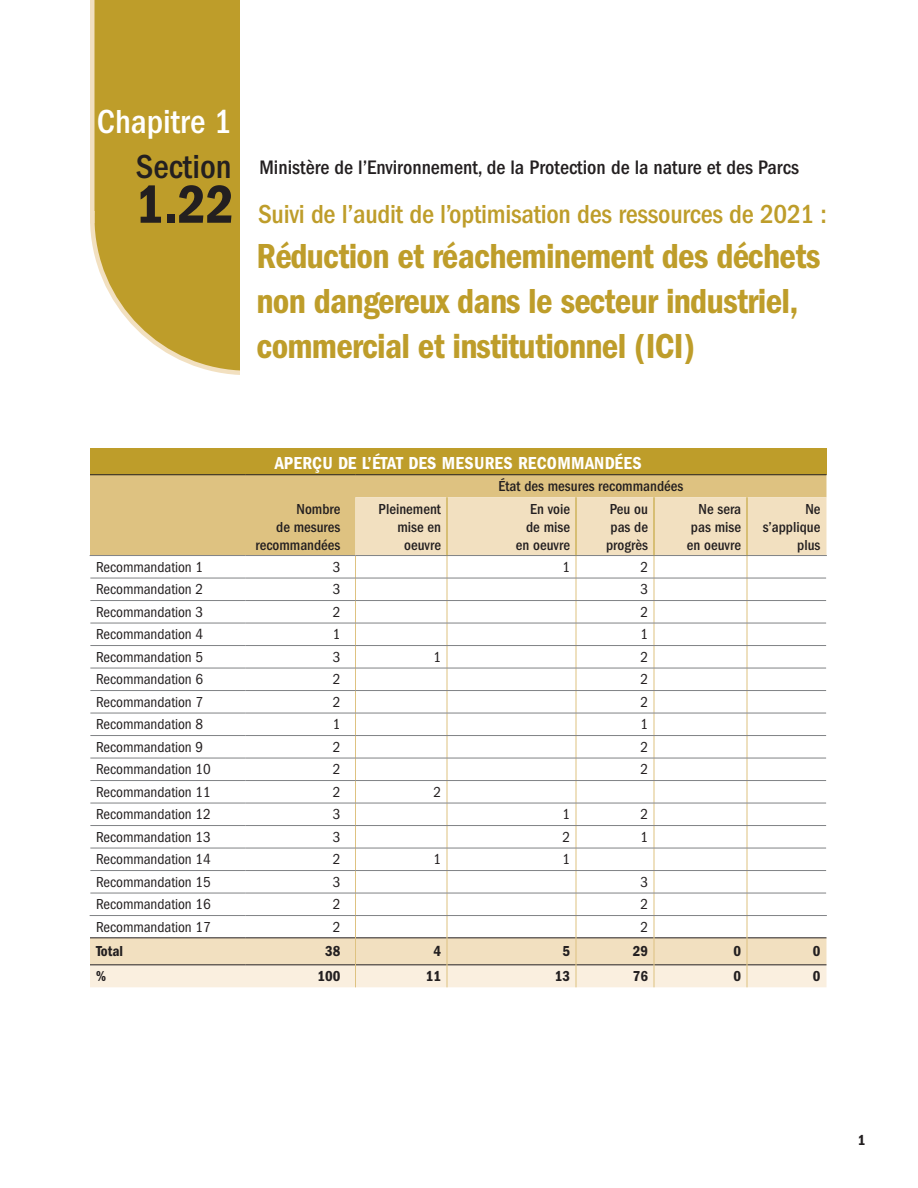
<style>
.page{position:relative;width:918px;height:1188px;background:#fff}
.page>*{position:absolute;margin:0;border:0;box-sizing:border-box;transform-origin:0 0}
.t1{font:condensed 55.5px "Franklin Gothic LT Pro";color:#231f20}
.Section_number{font:55.5px "Franklin Gothic LT Pro Cn Dm";color:#231f20}
.Head_1{font:36px/45px "Franklin Gothic LT Pro Cn Dm";letter-spacing:-.02em;color:#be9d2a}
.Chapter{font:500 condensed 34.5px "Franklin Gothic LT Pro";color:#fff}
.Section{font:500 condensed 34.5px "Franklin Gothic LT Pro";color:#231f20}
.Head_1a_for_Follow-U{font:500 condensed 27px "Franklin Gothic LT Pro";letter-spacing:-.01em;color:#be9d2a}
.t2{font:27px/34.8px "Franklin Gothic LT Pro Cn Dm";color:#be9d2a}
.Ministry_multiple_li{font:500 condensed 20.25px "Franklin Gothic LT Pro";color:#231f20}
.table_all_caps_head{font:18px "Franklin Gothic LT Pro Cn Dm";letter-spacing:.02em;color:#fff}
.Table_text{font:condensed 15px "Franklin Gothic LT Pro";letter-spacing:-.005em;color:#231f20}
.Table_head_2{font:500 condensed 15px/18px "Franklin Gothic LT Pro";color:#231f20;text-align:right}
.Table_text_-_right_a{font:condensed 15px "Franklin Gothic LT Pro";color:#231f20}
.Table_sub_head_black{font:15px "Franklin Gothic LT Pro Cn Dm";color:#231f20}
.Table_sub_head_left{font:15px "Franklin Gothic LT Pro Cn Dm";color:#231f20}
.s1{font-style:italic}
</style>
<div class="page">
<div style="left:90px;top:0;width:150px;height:212px;background:#be9d2a"></div>
<svg style="left:90px;top:129px;width:150px;height:246px"></svg>
<hr style="left:90px;top:0;width:4px;height:223px;background:#f2e0c0">
<div style="left:90px;top:448px;width:736px;height:27px;background:#be9d2a"></div>
<div style="left:90px;top:475px;width:736px;height:22px;background:#dec281"></div>
<hr style="left:245px;top:474px;width:111px;height:1px;background:#231f20">
<hr style="left:356px;top:474px;width:91px;height:1px;background:#231f20">
<hr style="left:447px;top:474px;width:129px;height:1px;background:#231f20">
<hr style="left:576px;top:474px;width:78px;height:1px;background:#231f20">
<hr style="left:654px;top:474px;width:93px;height:1px;background:#231f20">
<hr style="left:747px;top:474px;width:79px;height:1px;background:#231f20">
<hr style="left:90px;top:474px;width:155px;height:1px;background:#231f20">
<hr style="left:747px;top:555px;width:80px;height:1px;background:#808285">
<hr style="left:747px;top:915px;width:80px;height:1px;background:#808285">
<svg style="left:90px;top:497px;width:736px;height:490px"></svg>
<hr style="left:90px;top:937px;width:155px;height:1px;background:#231f20">
<hr style="left:447px;top:497px;width:1px;height:58px;background:#be9d2a">
<hr style="left:576px;top:497px;width:1px;height:58px;background:#be9d2a">
<hr style="left:654px;top:497px;width:1px;height:58px;background:#be9d2a">
<hr style="left:747px;top:497px;width:1px;height:58px;background:#be9d2a">
<p class="Chapter" style="left:97px;top:102px;width:136px">Chapitre 1</p>
<p class="Section" style="left:136px;top:147px;width:97px">Section</p>
<p class="Section_number" style="left:136px;top:173px;width:100px">1.22</p>
<h3 class="Chapter" style="left:105px;top:113px;width:128px">Chapter 1</h3>
<h3 class="Section" style="left:136px;top:158px;width:97px">Section</h3>
<h1 class="t1" style="left:136px;top:184px;width:99px">1.02</h1>
<p class="Ministry_multiple_li" style="left:260px;top:156px;width:541px">Ministère de l’Environnement, de la Protection de la nature et des Parcs</p>
<p class="Head_1a_for_Follow-U" style="left:258px;top:198px;width:571px">Suivi de l’audit de l’optimisation des ressources de 2021 :</p>
<h1 class="Head_1" style="left:256px;top:233px;width:565px">Réduction et réacheminement des déchets non dangereux dans le secteur industriel, commercial et institutionnel (ICI)</h1>
<h3 class="t2" style="left:256px;top:242px;width:516px">Follow-Up on Value-for-Money Audit, <span class="s1">2020 Annual<br>Report</span></h3>
<p class="table_all_caps_head" style="left:275px;top:452px;width:368px">APERÇU DE L’ÉTAT DES MESURES RECOMMANDÉES</p>
<p class="Table_head_2" style="left:255px;top:500px;width:87px">Nombre<br>de mesures recommandées</p>
<p class="Table_head_2" style="left:499px;top:477px;width:186px">État des mesures recommandées</p>
<p class="Table_head_2" style="left:379px;top:500px;width:64px">Pleinement mise en oeuvre</p>
<p class="Table_head_2" style="left:516px;top:500px;width:56px">En voie de mise en oeuvre</p>
<p class="Table_head_2" style="left:606px;top:500px;width:43px;text-align:justify">Peu ou pas de progrès</p>
<p class="Table_head_2" style="left:687px;top:500px;width:56px;text-align:justify;text-indent:12px">Ne sera pas mise en oeuvre</p>
<p class="Table_head_2" style="left:763px;top:500px;width:59px">Ne s’applique plus</p>
<p class="Table_text" style="left:96px;top:558px;width:109px">Recommandation 1</p>
<p class="Table_text_-_right_a" style="left:333px;top:558px;width:9px">3</p>
<p class="Table_text_-_right_a" style="left:562px;top:558px;width:9px">1</p>
<p class="Table_text_-_right_a" style="left:640px;top:558px;width:9px">2</p>
<p class="Table_text" style="left:96px;top:581px;width:109px">Recommandation 2</p>
<p class="Table_text_-_right_a" style="left:333px;top:581px;width:9px">3</p>
<p class="Table_text_-_right_a" style="left:640px;top:581px;width:9px">3</p>
<p class="Table_text" style="left:96px;top:603px;width:109px">Recommandation 3</p>
<p class="Table_text_-_right_a" style="left:333px;top:603px;width:9px">2</p>
<p class="Table_text_-_right_a" style="left:640px;top:603px;width:9px">2</p>
<p class="Table_text" style="left:96px;top:626px;width:109px">Recommandation 4</p>
<p class="Table_text_-_right_a" style="left:333px;top:626px;width:9px">1</p>
<p class="Table_text_-_right_a" style="left:640px;top:626px;width:9px">1</p>
<p class="Table_text" style="left:96px;top:648px;width:109px">Recommandation 5</p>
<p class="Table_text_-_right_a" style="left:333px;top:648px;width:9px">3</p>
<p class="Table_text_-_right_a" style="left:433px;top:648px;width:9px">1</p>
<p class="Table_text_-_right_a" style="left:640px;top:648px;width:9px">2</p>
<p class="Table_text" style="left:96px;top:671px;width:109px">Recommandation 6</p>
<p class="Table_text_-_right_a" style="left:333px;top:671px;width:9px">2</p>
<p class="Table_text_-_right_a" style="left:640px;top:671px;width:9px">2</p>
<p class="Table_text" style="left:96px;top:693px;width:109px">Recommandation 7</p>
<p class="Table_text_-_right_a" style="left:333px;top:693px;width:9px">2</p>
<p class="Table_text_-_right_a" style="left:640px;top:693px;width:9px">2</p>
<p class="Table_text" style="left:96px;top:716px;width:109px">Recommandation 8</p>
<p class="Table_text_-_right_a" style="left:333px;top:716px;width:9px">1</p>
<p class="Table_text_-_right_a" style="left:640px;top:716px;width:9px">1</p>
<p class="Table_text" style="left:96px;top:738px;width:109px">Recommandation 9</p>
<p class="Table_text_-_right_a" style="left:333px;top:738px;width:9px">2</p>
<p class="Table_text_-_right_a" style="left:640px;top:738px;width:9px">2</p>
<p class="Table_text" style="left:96px;top:761px;width:116px">Recommandation 10</p>
<p class="Table_text_-_right_a" style="left:333px;top:761px;width:9px">2</p>
<p class="Table_text_-_right_a" style="left:640px;top:761px;width:9px">2</p>
<p class="Table_text" style="left:96px;top:783px;width:116px">Recommandation 11</p>
<p class="Table_text_-_right_a" style="left:333px;top:783px;width:9px">2</p>
<p class="Table_text_-_right_a" style="left:433px;top:783px;width:9px">2</p>
<p class="Table_text" style="left:96px;top:806px;width:116px">Recommandation 12</p>
<p class="Table_text_-_right_a" style="left:333px;top:806px;width:9px">3</p>
<p class="Table_text_-_right_a" style="left:562px;top:806px;width:9px">1</p>
<p class="Table_text_-_right_a" style="left:640px;top:806px;width:9px">2</p>
<p class="Table_text" style="left:96px;top:828px;width:116px">Recommandation 13</p>
<p class="Table_text_-_right_a" style="left:333px;top:828px;width:9px">3</p>
<p class="Table_text_-_right_a" style="left:562px;top:828px;width:9px">2</p>
<p class="Table_text_-_right_a" style="left:640px;top:828px;width:9px">1</p>
<p class="Table_text" style="left:96px;top:851px;width:116px">Recommandation 14</p>
<p class="Table_text_-_right_a" style="left:333px;top:851px;width:9px">2</p>
<p class="Table_text_-_right_a" style="left:433px;top:851px;width:9px">1</p>
<p class="Table_text_-_right_a" style="left:562px;top:851px;width:9px">1</p>
<p class="Table_text" style="left:96px;top:873px;width:116px">Recommandation 15</p>
<p class="Table_text_-_right_a" style="left:333px;top:873px;width:9px">3</p>
<p class="Table_text_-_right_a" style="left:640px;top:873px;width:9px">3</p>
<p class="Table_text" style="left:96px;top:896px;width:116px">Recommandation 16</p>
<p class="Table_text_-_right_a" style="left:333px;top:896px;width:9px">2</p>
<p class="Table_text_-_right_a" style="left:640px;top:896px;width:9px">2</p>
<p class="Table_text" style="left:96px;top:918px;width:116px">Recommandation 17</p>
<p class="Table_text_-_right_a" style="left:333px;top:918px;width:9px">2</p>
<p class="Table_text_-_right_a" style="left:640px;top:918px;width:9px">2</p>
<p class="Table_sub_head_left" style="left:96px;top:943px;width:29px">Total</p>
<p class="Table_sub_head_black" style="left:325px;top:943px;width:17px">38</p>
<p class="Table_sub_head_black" style="left:433px;top:943px;width:9px">4</p>
<p class="Table_sub_head_black" style="left:562px;top:943px;width:9px">5</p>
<p class="Table_sub_head_black" style="left:633px;top:943px;width:17px">29</p>
<p class="Table_sub_head_black" style="left:733px;top:943px;width:9px">0</p>
<p class="Table_sub_head_black" style="left:813px;top:943px;width:9px">0</p>
<p class="Table_sub_head_left" style="left:96px;top:968px;width:11px">%</p>
<p class="Table_sub_head_black" style="left:318px;top:968px;width:24px">100</p>
<p class="Table_sub_head_black" style="left:426px;top:968px;width:17px">11</p>
<p class="Table_sub_head_black" style="left:555px;top:968px;width:17px">13</p>
<p class="Table_sub_head_black" style="left:633px;top:968px;width:17px">76</p>
<p class="Table_sub_head_black" style="left:733px;top:968px;width:9px">0</p>
<p class="Table_sub_head_black" style="left:813px;top:968px;width:9px">0</p>
<p class="Table_sub_head_left" style="left:858px;top:1132px;width:9px">1</p>
</div>
